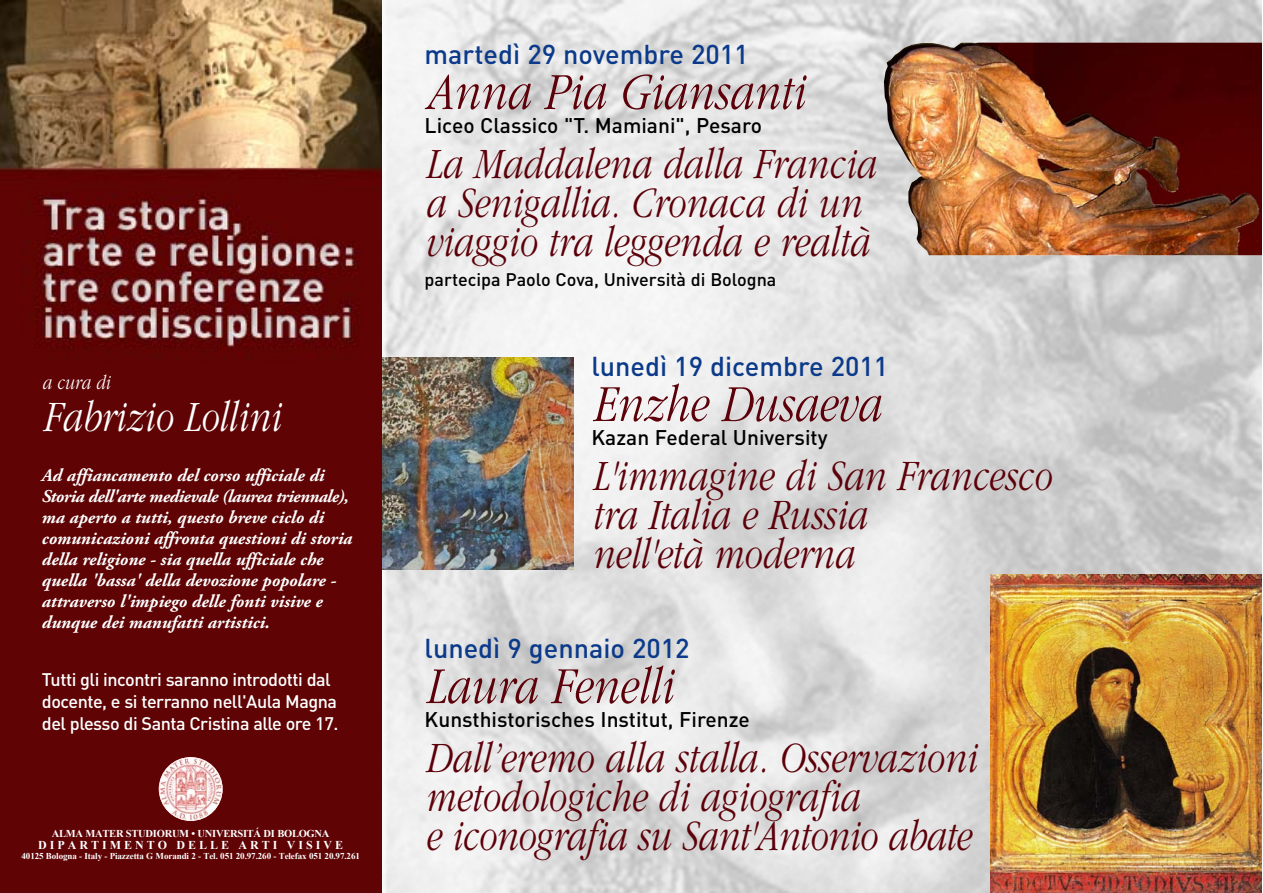
<style>
.page{position:relative;width:1263px;height:893px;background:#fff}
.page>*{position:absolute;margin:0;border:0;box-sizing:border-box;transform-origin:0 0}
.t1{font:italic 300 54px "Aplgaram";color:#5c0009}
.t2{font:italic 300 45px/39px "Aplgaram";color:#5c0009}
.t3{font:italic 300 45px "Aplgaram";color:#fff}
.t4{font:500 27px "DIN";color:#0b3a8a}
.t5{font:500 21px "DIN";color:#000}
.t6{font:italic 300 21px "Aplgaram";color:#fff}
.t7{font:italic 700 18px/21px "Adobe Garamond Pro";color:#fff}
.t8{font:500 18px/21.6px "DIN";letter-spacing:-.025em;color:#fff}
.t9{font:500 18px "DIN";color:#000}
.t10{font:700 12px "Times New Roman";letter-spacing:.25em;color:#fff}
.t11{font:700 10.5px "Times New Roman";letter-spacing:-.025em;color:#fff}
.t12{font:700 9px "Times New Roman";letter-spacing:-.01em;color:#fff}
</style>
<div class="page">
<img style="left:383px;top:0;width:879px;height:893px">
<svg style="left:0;top:0;width:382px;height:893px;background:#6e211a"></svg>
<img style="left:884px;top:43px;width:378px;height:212px">
<img style="left:382px;top:357px;width:191px;height:213px">
<img style="left:990px;top:574px;width:272px;height:319px">
<img style="left:159px;top:757px;width:64px;height:64px">
<p class="t6" style="left:42px;top:371px;width:70px">a cura di</p>
<h2 class="t3" style="left:42px;top:392px;width:240px">Fabrizio Lollini</h2>
<p class="t7" style="left:42px;top:466px;width:312px">Ad affiancamento del corso ufficiale di Storia dell'arte medievale (laurea triennale), ma aperto a tutti, questo breve ciclo di comunicazioni affronta questioni di storia della religione - sia quella ufficiale che quella 'bassa' della devozione popolare - attraverso l'impiego delle fonti visive e dunque dei manufatti artistici.</p>
<p class="t8" style="left:42px;top:668px;width:298px">Tutti gli incontri saranno introdotti dal docente, e si terranno nell'Aula Magna del plesso di Santa Cristina alle ore 17.</p>
<p class="t11" style="left:52px;top:827px;width:279px">ALMA MATER STUDIORUM • UNIVERSITÁ DI BOLOGNA</p>
<p class="t10" style="left:38px;top:838px;width:306px">DIPARTIMENTO DELLE ARTI VISIVE</p>
<p class="t12" style="left:22px;top:851px;width:340px">40125 Bologna - Italy - Piazzetta G Morandi 2 - Tel. 051 20.97.260 - Telefax 051 20.97.261</p>
<h3 class="t4" style="left:425px;top:37px;width:325px">martedì 29 novembre 2011</h3>
<h1 class="t1" style="left:425px;top:63px;width:381px">Anna Pia Giansanti</h1>
<p class="t5" style="left:425px;top:112px;width:339px">Liceo Classico "T. Mamiani", Pesaro</p>
<h2 class="t2" style="left:425px;top:145px;width:452px">La Maddalena dalla Francia a Senigallia. Cronaca di un viaggio tra leggenda e realtà</h2>
<p class="t9" style="left:425px;top:268px;width:353px">partecipa Paolo Cova, Università di Bologna</p>
<h3 class="t4" style="left:591px;top:349px;width:298px">lunedì 19 dicembre 2011</h3>
<h1 class="t1" style="left:591px;top:375px;width:290px">Enzhe Dusaeva</h1>
<p class="t5" style="left:591px;top:424px;width:238px">Kazan Federal University</p>
<h2 class="t2" style="left:591px;top:457px;width:461px">L'immagine di San Francesco tra Italia e Russia<br>nell'età moderna</h2>
<h3 class="t4" style="left:425px;top:631px;width:267px">lunedì 9 gennaio 2012</h3>
<h1 class="t1" style="left:425px;top:657px;width:249px">Laura Fenelli</h1>
<p class="t5" style="left:425px;top:706px;width:327px">Kunsthistorisches Institut, Firenze</p>
<h2 class="t2" style="left:425px;top:739px;width:553px">Dall’eremo alla stalla. Osservazioni metodologiche di agiografia<br>e iconografia su Sant'Antonio abate</h2>
</div>
